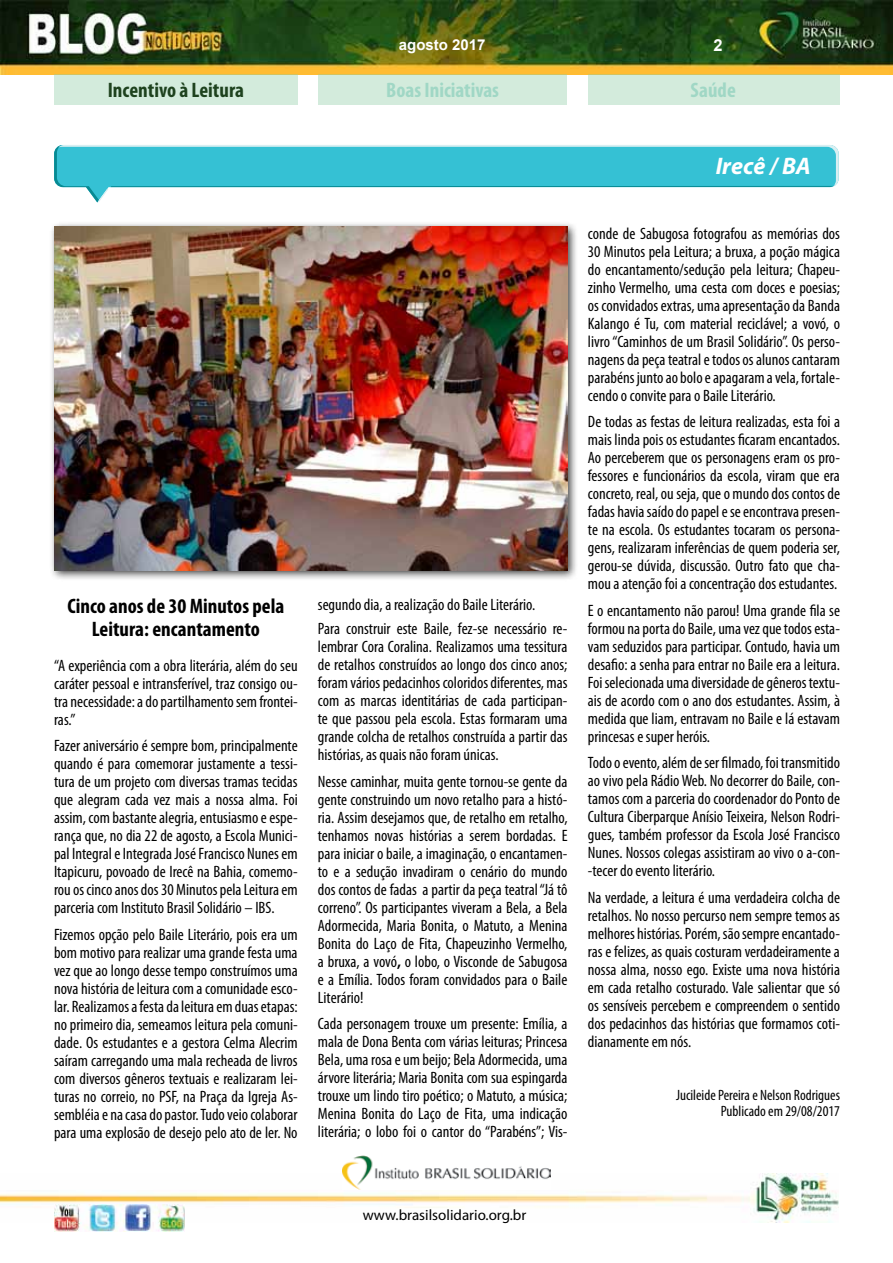
<style>
.page{position:relative;width:893px;height:1263px;background:#fff}
.page>*{position:absolute;margin:0;border:0;box-sizing:border-box;transform-origin:0 0}
.t1{font:italic 700 24px "Myriad Pro";color:#fff}
.t2{font:700 condensed 21px/22.5px "Myriad Pro";color:#000;text-align:center}
.t3{font:700 condensed 21px "Myriad Pro";color:#a0d7c5}
.t4{font:700 condensed 21px "Myriad Pro";color:#1e421e}
.t5{font:condensed 16.5px/18px "Myriad Pro";color:#000;text-align:justify}
.t6{font:700 16.5px "Arial";color:#fff}
.t7{font:condensed 15px/16.5px "Myriad Pro";color:#000;text-align:right}
.t8{font:15px "Myriad Pro";color:#000}
.t9{font:700 15px "Arial";color:#fff}
.s1{font-weight:700}
</style>
<div class="page">
<img style="left:0;top:0;width:893px;height:75px">
<img style="left:0;top:1173px;width:839px;height:49px">
<img style="left:54px;top:1205px;width:130px;height:26px">
<img style="left:342px;top:1155px;width:208px;height:34px">
<div style="left:318px;top:75px;width:249px;height:30px;background:#d3ebdc"></div>
<div style="left:588px;top:75px;width:252px;height:30px;background:#d3ebdc"></div>
<svg style="left:54px;top:145px;width:785px;height:57px"></svg>
<div style="left:54px;top:75px;width:244px;height:30px;background:#d3ebdc"></div>
<div style="left:49px;top:221px;width:530px;height:360px;background:#000;opacity:.75"></div>
<img style="left:54px;top:226px;width:513px;height:344px">
<p class="t4" style="left:108px;top:77px;width:138px">Incentivo à Leitura</p>
<p class="t9" style="left:399px;top:34px;width:88px">agosto 2017</p>
<p class="t6" style="left:713px;top:34px;width:11px">2</p>
<p class="t3" style="left:386px;top:77px;width:114px">Boas Iniciativas</p>
<p class="t3" style="left:691px;top:77px;width:47px">Saúde</p>
<p class="t2" style="left:67px;top:594px;width:218px">Cinco anos de 30 Minutos pela<br>Leitura: encantamento</p>
<p class="t5" style="left:54px;top:656px;width:245px">“A experiência com a obra literária, além do seu caráter pessoal e intransferível, traz consigo ou&shy;tra necessidade: a do partilhamento sem frontei&shy;ras.”</p>
<p class="t5" style="left:54px;top:737px;width:245px">Fazer aniversário é sempre bom, principalmente quando é para comemorar justamente a tessi&shy;tura de um projeto com diversas tramas tecidas que alegram cada vez mais a nossa alma. Foi assim, com bastante alegria, entusiasmo e espe&shy;rança que, no dia 22 de agosto, a Escola Munici&shy;pal Integral e Integrada José Francisco Nunes em Itapicuru, povoado de Irecê na Bahia, comemo&shy;rou os cinco anos dos 30 Minutos pela Leitura em parceria com Instituto Brasil Solidário – IBS.</p>
<p class="t5" style="left:54px;top:925px;width:245px">Fizemos opção pelo Baile Literário, pois era um bom motivo para realizar uma grande festa uma vez que ao longo desse tempo construímos uma nova história de leitura com a comunidade esco&shy;lar. Realizamos a festa da leitura em duas etapas: no primeiro dia, semeamos leitura pela comuni&shy;dade. Os estudantes e a gestora Celma Alecrim saíram carregando uma mala recheada de livros com diversos gêneros textuais e realizaram lei&shy;turas no correio, no PSF, na Praça da Igreja As&shy;sembléia e na casa do pastor. Tudo veio colaborar para uma explosão de desejo pelo ato de ler. No</p>
<p class="t5" style="left:318px;top:592px;width:251px;line-height:24.3px">segundo dia, a realização do Baile Literário.<br>Para construir este Baile, fez-se necessário re-</p>
<p class="t5" style="left:318px;top:638px;width:251px">lembrar Cora Coralina. Realizamos uma tessitura de retalhos construídos ao longo dos cinco anos; foram vários pedacinhos coloridos diferentes, mas com as marcas identitárias de cada participan&shy;te que passou pela escola. Estas formaram uma grande colcha de retalhos construída a partir das histórias, as quais não foram únicas.</p>
<p class="t5" style="left:318px;top:772px;width:251px">Nesse caminhar, muita gente tornou-se gente da gente construindo um novo retalho para a histó&shy;ria. Assim desejamos que, de retalho em retalho, tenhamos novas histórias a serem bordadas. E para iniciar o baile, a imaginação, o encantamen&shy;to e a sedução invadiram o cenário do mundo dos contos de fadas a partir da peça teatral “Já tô correno”. Os participantes viveram a Bela, a Bela Adormecida, Maria Bonita, o Matuto, a Menina Bonita do Laço de Fita, Chapeuzinho Vermelho, a bruxa, a vovó<span class="s1">,</span> o lobo, o Visconde de Sabugosa e a Emília. Todos foram convidados para o Baile Literário!</p>
<p class="t5" style="left:318px;top:1015px;width:251px">Cada personagem trouxe um presente: Emília, a mala de Dona Benta com várias leituras; Princesa Bela, uma rosa e um beijo; Bela Adormecida, uma árvore literária; Maria Bonita com sua espingarda trouxe um lindo tiro poético; o Matuto, a música; Menina Bonita do Laço de Fita, uma indicação literária; o lobo foi o cantor do “Parabéns”; Vis-</p>
<h1 class="t1" style="left:716px;top:151px;width:97px">Irecê / BA</h1>
<p class="t5" style="left:588px;top:224px;width:254px">conde de Sabugosa fotografou as memórias dos 30 Minutos pela Leitura; a bruxa, a poção mágica do encantamento/sedução pela leitura; Chapeu&shy;zinho Vermelho, uma cesta com doces e poesias; os convidados extras, uma apresentação da Banda Kalango é Tu, com material reciclável; a vovó, o livro “Caminhos de um Brasil Solidário”. Os perso&shy;nagens da peça teatral e todos os alunos cantaram parabéns junto ao bolo e apagaram a vela, fortale&shy;cendo o convite para o Baile Literário.</p>
<p class="t5" style="left:588px;top:413px;width:254px">De todas as festas de leitura realizadas, esta foi a mais linda pois os estudantes ficaram encantados.<br>Ao perceberem que os personagens eram os pro&shy;fessores e funcionários da escola, viram que era concreto, real, ou seja, que o mundo dos contos de fadas havia saído do papel e se encontrava presen&shy;te na escola. Os estudantes tocaram os persona&shy;gens, realizaram inferências de quem poderia ser, gerou-se dúvida, discussão. Outro fato que cha&shy;mou a atenção foi a concentração dos estudantes.</p>
<p class="t5" style="left:588px;top:601px;width:254px">E o encantamento não parou! Uma grande fila se formou na porta do Baile, uma vez que todos esta&shy;vam seduzidos para participar. Contudo, havia um desafio: a senha para entrar no Baile era a leitura.<br>Foi selecionada uma diversidade de gêneros textu&shy;ais de acordo com o ano dos estudantes. Assim, à medida que liam, entravam no Baile e lá estavam princesas e super heróis.</p>
<p class="t5" style="left:588px;top:754px;width:254px">Todo o evento, além de ser filmado, foi transmitido ao vivo pela Rádio Web. No decorrer do Baile, con&shy;tamos com a parceria do coordenador do Ponto de Cultura Ciberparque Anísio Teixeira, Nelson Rodri&shy;gues, também professor da Escola José Francisco Nunes. Nossos colegas assistiram ao vivo o a-con--tecer do evento literário.</p>
<p class="t5" style="left:588px;top:888px;width:254px">Na verdade, a leitura é uma verdadeira colcha de retalhos. No nosso percurso nem sempre temos as melhores histórias. Porém, são sempre encantado&shy;ras e felizes, as quais costuram verdadeiramente a nossa alma, nosso ego. Existe uma nova história em cada retalho costurado. Vale salientar que só os sensíveis percebem e compreendem o sentido dos pedacinhos das histórias que formamos coti&shy;dianamente em nós.</p>
<p class="t7" style="left:676px;top:1086px;width:165px">Jucileide Pereira e Nelson Rodrigues<br>Publicado em 29/08/2017</p>
<p class="t8" style="left:363px;top:1206px;width:165px">www.brasilsolidario.org.br</p>
</div>
